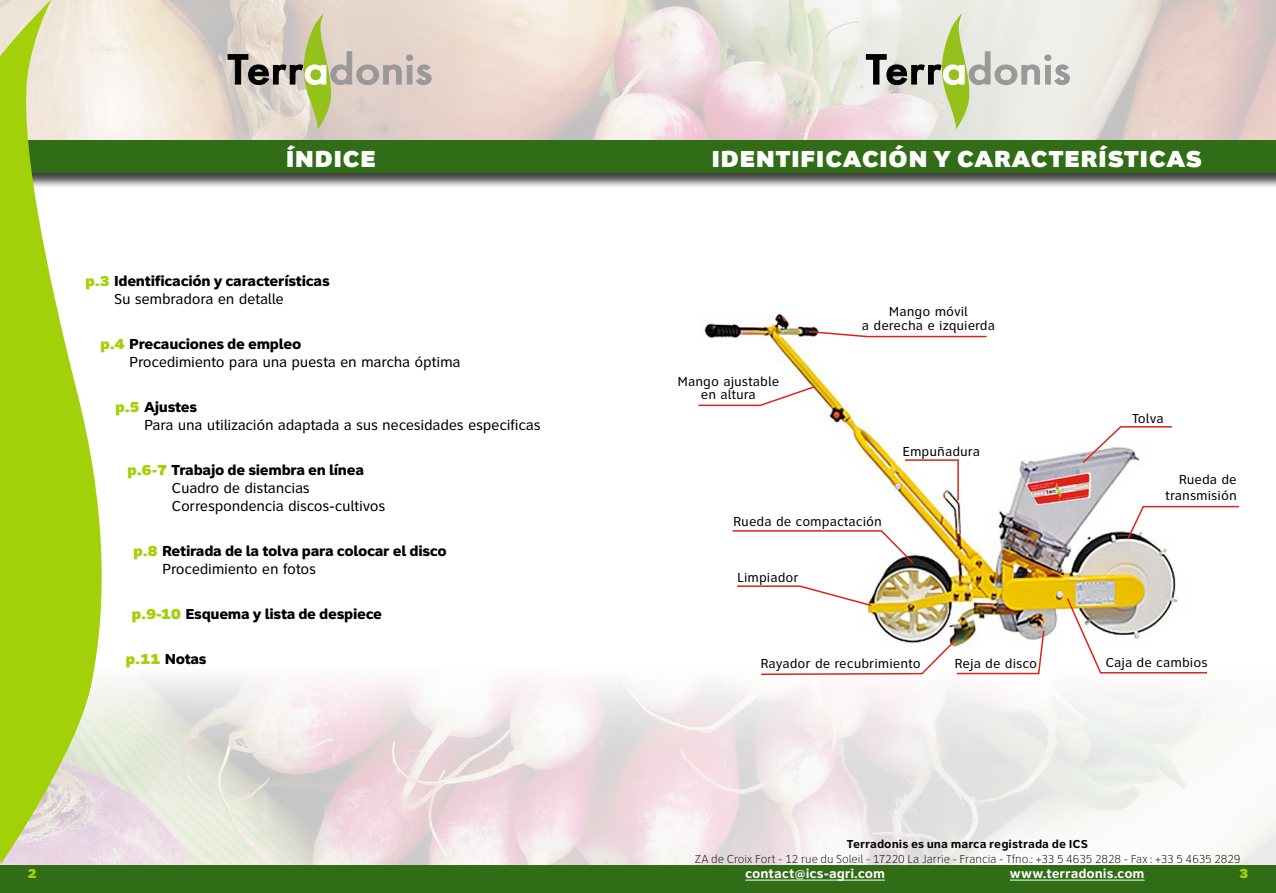
<style>
.page{position:relative;width:1276px;height:893px;background:#fff}
.page>*{position:absolute;margin:0;border:0;box-sizing:border-box;transform-origin:0 0}
.t1{font:900 24px "Clearview Text";letter-spacing:.015em;color:#fff}
.t2{font:15px/18px "Clearview Text";letter-spacing:-.02em;color:#000}
.t3{font:800 15px/18px "Clearview Text";letter-spacing:-.02em;color:#000}
.t4{font:13.5px/13.5px "Clearview Text";color:#000;text-align:center}
.t5{font:700 13.5px "Clearview Text";letter-spacing:-.005em;color:#fff}
.t6{font:900 13.5px "Clearview Text";color:#a3d109}
.t7{font:100 12px "Clearview Text";letter-spacing:-.005em;color:#000}
.t8{font:700 12px "Clearview Text";color:#000}
.s1{font-weight:900;color:#a3d109}
.s2{font-weight:400}
.s3{font-weight:800}
</style>
<div class="page">
<img style="left:109px;top:0;width:1167px;height:140px">
<img style="left:108px;top:678px;width:1168px;height:187px">
<svg style="left:228px;top:13px;width:203px;height:116px;background:#cfc6b4"></svg>
<svg style="left:866px;top:13px;width:203px;height:116px;background:#d8d9cb"></svg>
<div style="left:0;top:865px;width:1276px;height:28px;background:#316c16"></div>
<hr style="left:745px;top:880px;width:140px;height:1px;background:#fff">
<hr style="left:1010px;top:880px;width:134px;height:1px;background:#fff">
<div style="left:0;top:141px;width:1276px;height:49px;background:#000;opacity:.75"></div>
<div style="left:0;top:140px;width:1276px;height:33px;background:#316c16"></div>
<img style="left:704px;top:314px;width:472px;height:323px">
<svg style="left:807px;top:330px;width:181px;height:8px"></svg>
<svg style="left:698px;top:385px;width:118px;height:22px"></svg>
<svg style="left:1125px;top:505px;width:114px;height:36px"></svg>
<svg style="left:1065px;top:597px;width:143px;height:77px"></svg>
<svg style="left:760px;top:629px;width:285px;height:47px"></svg>
<svg style="left:735px;top:585px;width:138px;height:22px"></svg>
<svg style="left:731px;top:529px;width:184px;height:36px"></svg>
<svg style="left:1081px;top:425px;width:92px;height:40px"></svg>
<svg style="left:903px;top:459px;width:56px;height:43px"></svg>
<svg style="left:0;top:0;width:108px;height:865px;fill:#a3d109"></svg>
<h1 class="t1" style="left:286px;top:144px;width:92px">ÍNDICE</h1>
<p class="t3" style="left:114px;top:271px;width:217px;text-indent:-29px"><span class="s1">P.3</span> Identificación y características<br><span class="s2">Su sembradora en detalle</span></p>
<p class="t2" style="left:129px;top:335px;width:333px;text-indent:-29px"><span class="s1">P.4</span> <span class="s3">Precauciones de empleo<br></span>Procedimiento para una puesta en marcha óptima</p>
<p class="t2" style="left:144px;top:398px;width:398px;text-indent:-29px"><span class="s1">P.5</span> <span class="s3">Ajustes<br></span>Para una utilización adaptada a sus necesidades especificas</p>
<p class="t2" style="left:172px;top:461px;width:215px;text-indent:-45px"><span class="s1">P.6-7</span> <span class="s3">Trabajo de siembra en línea<br></span>Cuadro de distancias<br>Correspondencia discos-cultivos</p>
<p class="t3" style="left:162px;top:541px;width:286px;text-indent:-29px"><span class="s1">P.8</span> Retirada de la tolva para colocar el disco<br><span class="s2">Procedimiento en fotos</span></p>
<p class="t3" style="left:132px;top:604px;width:252px"><span class="s1">P.9-10</span> Esquema y lista de despiece</p>
<p class="t3" style="left:126px;top:649px;width:83px"><span class="s1">P.11</span> Notas</p>
<h1 class="t1" style="left:711px;top:144px;width:17px">IDEN</h1>
<h1 class="t1" style="left:775px;top:144px;width:57px">TIFICACIÓN</h1>
<h1 class="t1" style="left:933px;top:144px;width:43px">Y CARAC</h1>
<h1 class="t1" style="left:1048px;top:144px;width:107px">TERÍSTICA</h1>
<h1 class="t1" style="left:1185px;top:144px;width:18px">S</h1>
<p class="t4" style="left:677px;top:375px;width:103px">Mango ajustable en altura</p>
<p class="t4" style="left:862px;top:305px;width:135px">Mango móvil<br>a derecha e izquierda</p>
<p class="t4" style="left:902px;top:445px;width:79px">Empuñadura</p>
<p class="t4" style="left:733px;top:514px;width:150px">Rueda de compactación</p>
<p class="t4" style="left:737px;top:571px;width:63px">Limpiador</p>
<p class="t4" style="left:1132px;top:412px;width:33px">Tolva</p>
<p class="t4" style="left:1165px;top:471px;width:73px;line-height:16.2px;text-align:right">Rueda de transmisión</p>
<p class="t4" style="left:760px;top:657px;width:162px">Rayador de recubrimiento</p>
<p class="t4" style="left:1105px;top:656px;width:104px">Caja de cambios</p>
<p class="t4" style="left:954px;top:657px;width:84px">Reja de disco</p>
<p class="t8" style="left:847px;top:837px;width:243px">Terradonis es una marca registrada de ICS</p>
<p class="t7" style="left:695px;top:853px;width:547px">ZA de Croix Fort - 12 rue du Soleil - 17220 La Jarrie - Francia - Tfno.: +33 5 4635 2828 - Fax : +33 5 4635 2829</p>
<p class="t5" style="left:745px;top:866px;width:141px">contact@ics-agri.com</p>
<p class="t5" style="left:1010px;top:866px;width:136px">www.terradonis.com</p>
<p class="t6" style="left:28px;top:865px;width:11px">2</p>
<p class="t6" style="left:1239px;top:865px;width:11px">3</p>
</div>
